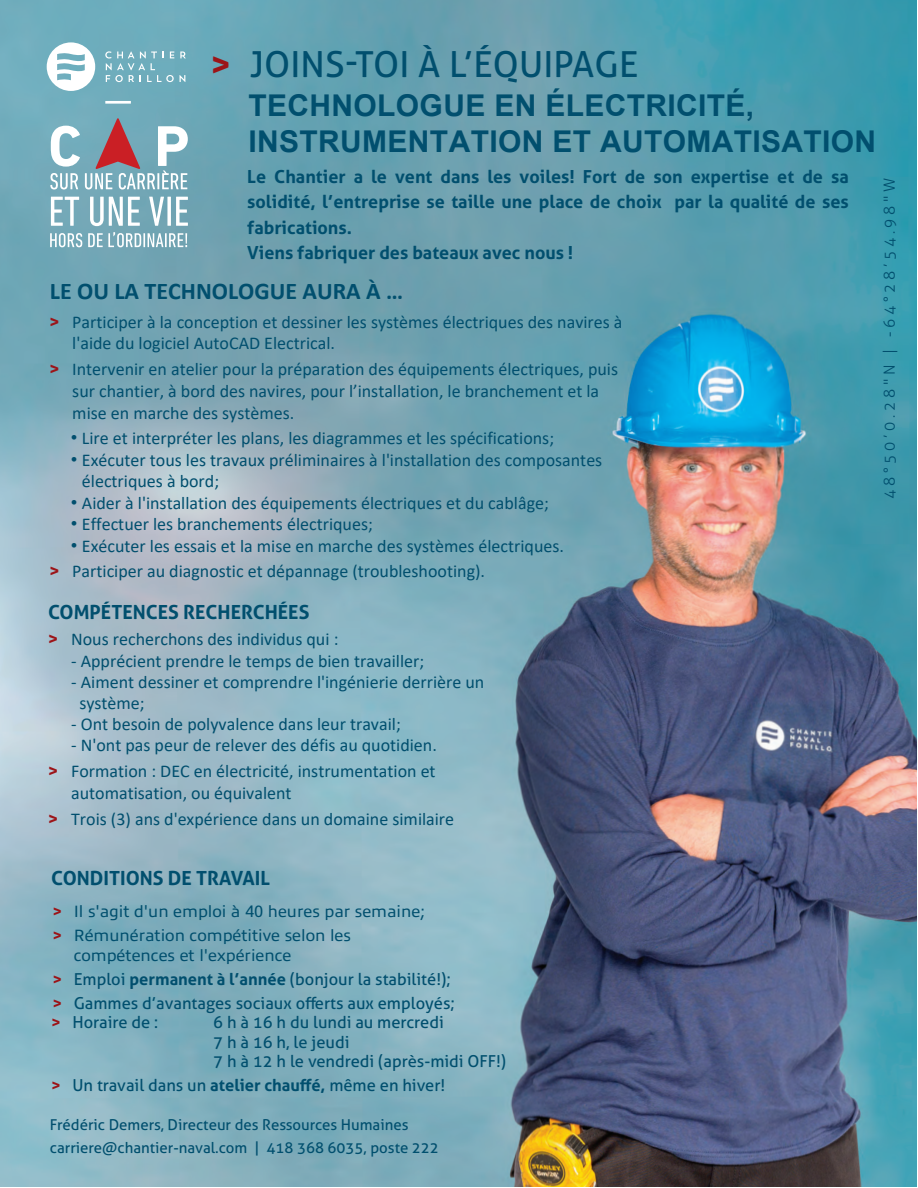
<style>
.page{position:relative;width:918px;height:1188px;background:#fff}
.page>*{position:absolute;margin:0;border:0;box-sizing:border-box;transform-origin:0 0}
.t1{font:35.85px "Aller";letter-spacing:.005em;color:#014f6e}
.t2{font:700 30px/36px "Arial";letter-spacing:.01em;color:#014f6e}
.t3{font:700 24px "Calibri";color:#014f6e}
.t4{font:700 19.5px "Aller";color:#014f6e}
.t5{font:18px/21.1px "Calibri";color:#014f6e}
.t6{font:700 18px/25.5px "Aller";color:#014f6e}
.t7{font:16.5px/19.5px "Aller";color:#014f6e}
.t8{font:16.5px/24.3px "Allumi Std";color:#014f6e}
.t9{font:300 15.3px "Aller";letter-spacing:.24em;color:#014f6e}
.t10{font:15px/22.8px "Aller";color:#014f6e}
.s1{font-weight:700;color:#9c1418}
.s2{font-family:"Aller";font-weight:700;color:#9c1418}
.s3{font-family:"Aller"}
.s4{font-weight:700}
</style>
<div class="page">
<img style="left:0;top:0;width:917px;height:1187px">
<hr style="left:105px;top:101px;width:26px;height:3px;background:#fff">
<svg style="left:180px;top:52px;width:6px;height:6px"></svg>
<svg style="left:105px;top:51px;width:69px;height:31px;background:#84b8c6"></svg>
<svg style="left:180px;top:75px;width:5px;height:7px"></svg>
<svg style="left:47px;top:42px;width:48px;height:49px"></svg>
<svg style="left:50px;top:118px;width:138px;height:71px"></svg>
<svg style="left:51px;top:197px;width:28px;height:29px"></svg>
<svg style="left:90px;top:197px;width:50px;height:29px"></svg>
<svg style="left:149px;top:197px;width:15px;height:29px"></svg>
<svg style="left:167px;top:197px;width:4px;height:29px"></svg>
<svg style="left:176px;top:197px;width:12px;height:29px"></svg>
<svg style="left:50px;top:233px;width:32px;height:14px"></svg>
<svg style="left:88px;top:232px;width:99px;height:15px"></svg>
<h1 class="t1" style="left:210px;top:42px;width:430px"><span class="s1">&gt;</span> JOINS-TOI À L’ÉQUIPAGE</h1>
<h2 class="t2" style="left:249px;top:88px;width:629px">TECHNOLOGUE EN ÉLECTRICITÉ,<br>INSTRUMENTATION ET AUTOMATISATION</h2>
<p class="t6" style="left:247px;top:164px;width:603px">Le Chantier a le vent dans les voiles! Fort de son expertise et de sa solidité, l’entreprise se taille une place de choix par la qualité de ses fabrications.<br>Viens fabriquer des bateaux avec nous !</p>
<h3 class="t3" style="left:50px;top:274px;width:355px">LE OU LA TECHNOLOGUE AURA À …</h3>
<p class="t5" style="left:72px;top:311px;width:552px;text-indent:-23px"><span class="s2">&gt;</span> Participer à la conception et dessiner les systèmes électriques des navires à l'aide du logiciel AutoCAD Electrical.</p>
<p class="t5" style="left:72px;top:358px;width:547px;line-height:21.8px;text-indent:-23px"><span class="s2">&gt;</span> Intervenir en atelier pour la préparation des équipements électriques, puis sur chantier, à bord des navires, pour l’installation, le branchement et la mise en marche des systèmes.</p>
<p class="t5" style="left:70px;top:427px;width:485px"><span class="s3">•</span> Lire et interpréter les plans, les diagrammes et les spécifications;</p>
<p class="t5" style="left:82px;top:449px;width:522px;text-indent:-12px"><span class="s3">•</span> Exécuter tous les travaux préliminaires à l'installation des composantes électriques à bord;</p>
<p class="t5" style="left:70px;top:492px;width:480px"><span class="s3">•</span> Aider à l'installation des équipements électriques et du cablâge;</p>
<p class="t5" style="left:70px;top:513px;width:304px"><span class="s3">•</span> Effectuer les branchements électriques;</p>
<p class="t5" style="left:49px;top:533px;width:516px;line-height:25.5px;text-indent:21px"><span class="s3">•</span> Exécuter les essais et la mise en marche des systèmes électriques. <span class="s2">&gt;</span> Participer au diagnostic et dépannage (troubleshooting).</p>
<p class="t4" style="left:48px;top:600px;width:263px">COMPÉTENCES RECHERCHÉES</p>
<p class="t5" style="left:48px;top:628px;width:292px"><span class="s2">&gt;</span> Nous recherchons des individus qui :</p>
<p class="t5" style="left:71px;top:650px;width:355px">- Apprécient prendre le temps de bien travailler;</p>
<p class="t5" style="left:79px;top:671px;width:407px;text-indent:-8px">- Aiment dessiner et comprendre l'ingénierie derrière un système;</p>
<p class="t5" style="left:71px;top:713px;width:331px">- Ont besoin de polyvalence dans leur travail;</p>
<p class="t5" style="left:48px;top:732px;width:390px;line-height:26.1px;text-align:right">- N'ont pas peur de relever des défis au quotidien.<br><span class="s2">&gt;</span> Formation : DEC en électricité, instrumentation et</p>
<p class="t5" style="left:48px;top:779px;width:408px;line-height:26.2px;text-indent:23px">automatisation, ou équivalent<br><span class="s2">&gt;</span> Trois (3) ans d'expérience dans un domaine similaire</p>
<p class="t9" style="left:880px;top:499px;width:323px;rotate:-90deg">48°50’0.28"N | -64°28’54.98"W</p>
<p class="t4" style="left:51px;top:866px;width:220px">CONDITIONS DE TRAVAIL</p>
<p class="t8" style="left:52px;top:899px;width:374px"><span class="s2">&gt;</span> Il s'agit d'un emploi à 40 heures par semaine; <span class="s2">&gt;</span> Rémunération compétitive selon les</p>
<p class="t8" style="left:74px;top:943px;width:219px">compétences et l'expérience</p>
<p class="t7" style="left:52px;top:967px;width:404px;line-height:24.3px"><span class="s1">&gt;</span> Emploi <span class="s4">permanent à l’année</span> (bonjour la stabilité!); <span class="s1">&gt;</span> Gammes d’avantages sociaux offerts aux employés;</p>
<p class="t7" style="left:51px;top:1012px;width:109px"><span class="s1">&gt;</span> Horaire de :</p>
<p class="t7" style="left:213px;top:1012px;width:295px">6 h à 16 h du lundi au mercredi<br>7 h à 16 h, le jeudi<br>7 h à 12 h le vendredi (après-midi OFF!)</p>
<p class="t7" style="left:51px;top:1076px;width:396px"><span class="s1">&gt;</span> Un travail dans un <span class="s4">atelier chauffé,</span> même en hiver!</p>
<p class="t10" style="left:50px;top:1114px;width:391px">Frédéric Demers, Directeur des Ressources Humaines carriere@chantier-naval.com | 418 368 6035, poste 222</p>
</div>
